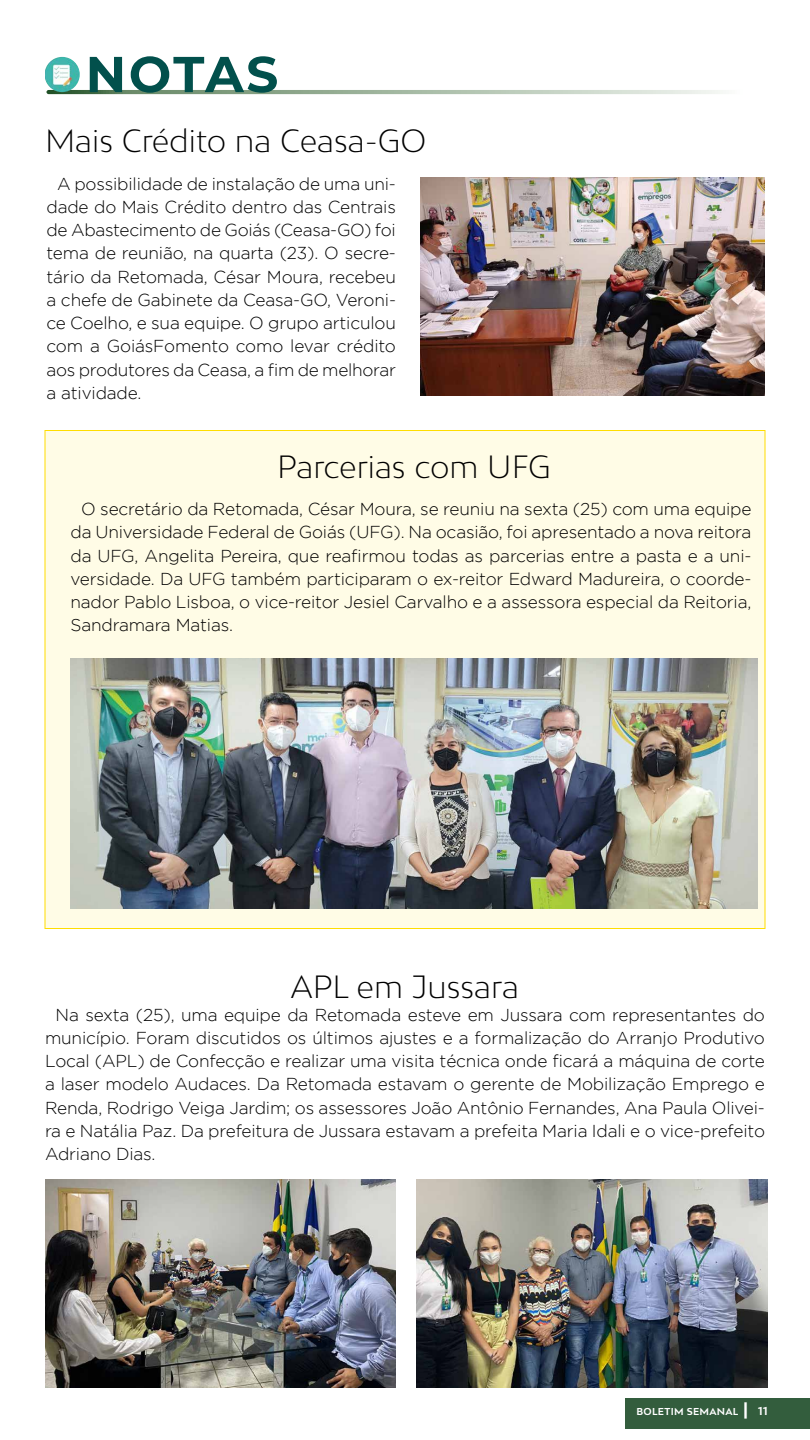
<style>
.page{position:relative;width:810px;height:1440px;background:#fff}
.page>*{position:absolute;margin:0;border:0;box-sizing:border-box;transform-origin:0 0}
.t1{font:700 50.32px "Montserrat";letter-spacing:.045em;color:#02504c}
.t2{font:300 30.38px "Bw Mitga";color:#000}
.t3{font:300 17.25px/23.2px "Gotham";letter-spacing:-.01em;color:#000;text-align:justify}
.t4{font:700 9.45px "Bw Mitga";letter-spacing:.03em;color:#fff}
.s1{font-size:16.27px}
.s2{font-size:10.88px}
</style>
<div class="page">
<div style="left:625px;top:1398px;width:185px;height:31px;background:#335d3d"></div>
<svg style="left:46px;top:90px;width:719px;height:4px;background:#a6baa5"></svg>
<img style="left:45px;top:57px;width:35px;height:35px">
<img style="left:420px;top:177px;width:345px;height:219px">
<div style="left:45px;top:430px;width:720px;height:499px;background:#fffce6;border:1px solid #fd0"></div>
<img style="left:70px;top:658px;width:688px;height:251px">
<img style="left:45px;top:1179px;width:351px;height:208px">
<img style="left:417px;top:1179px;width:351px;height:208px">
<h1 class="t1" style="left:86px;top:38px;width:194px">NOTAS</h1>
<h2 class="t2" style="left:45px;top:121px;width:383px">Mais Crédito na Ceasa-GO</h2>
<p class="t3" style="left:47px;top:172px;width:351px;text-indent:11px">A possibilidade de instalação de uma uni&shy;dade do Mais Crédito dentro das Centrais de Abastecimento de Goiás (Ceasa-GO) foi tema de reunião, na quarta (23). O secre&shy;tário da Retomada, César Moura, recebeu a chefe de Gabinete da Ceasa-GO, Veroni&shy;ce Coelho, e sua equipe. O grupo articulou com a GoiásFomento como levar crédito aos produtores da Ceasa, a fim de melhorar a atividade.</p>
<h2 class="t2" style="left:277px;top:447px;width:275px">Parcerias com UFG</h2>
<p class="t3" style="left:71px;top:497px;width:683px;text-indent:11px">O secretário da Retomada, César Moura, se reuniu na sexta (25) com uma equipe da Universidade Federal de Goiás (UFG). Na ocasião, foi apresentado a nova reitora da UFG, Angelita Pereira, que reafirmou todas as parcerias entre a pasta e a uni&shy;versidade. Da UFG também participaram o ex-reitor Edward Madureira, o coorde&shy;nador Pablo Lisboa, o vice-reitor Jesiel Carvalho e a assessora especial da Reitoria, Sandramara Matias.</p>
<h2 class="t2" style="left:291px;top:966px;width:230px">APL em Jussara</h2>
<p class="t3" style="left:45px;top:1003px;width:722px;text-indent:11px">Na sexta (25), uma equipe da Retomada esteve em Jussara com representantes do município. Foram discutidos os últimos ajustes e a formalização do Arranjo Produtivo Local (APL) de Confecção e realizar uma visita técnica onde ficará a máquina de corte a laser modelo Audaces. Da Retomada estavam o gerente de Mobilização Emprego e Renda, Rodrigo Veiga Jardim; os assessores João Antônio Fernandes, Ana Paula Olivei&shy;ra e Natália Paz. Da prefeitura de Jussara estavam a prefeita Maria Idali e o vice-prefeito Adriano Dias.</p>
<p class="t4" style="left:637px;top:1405px;width:133px">BOLETIM SEMANAL <span class="s1">|</span> <span class="s2">11</span></p>
</div>
